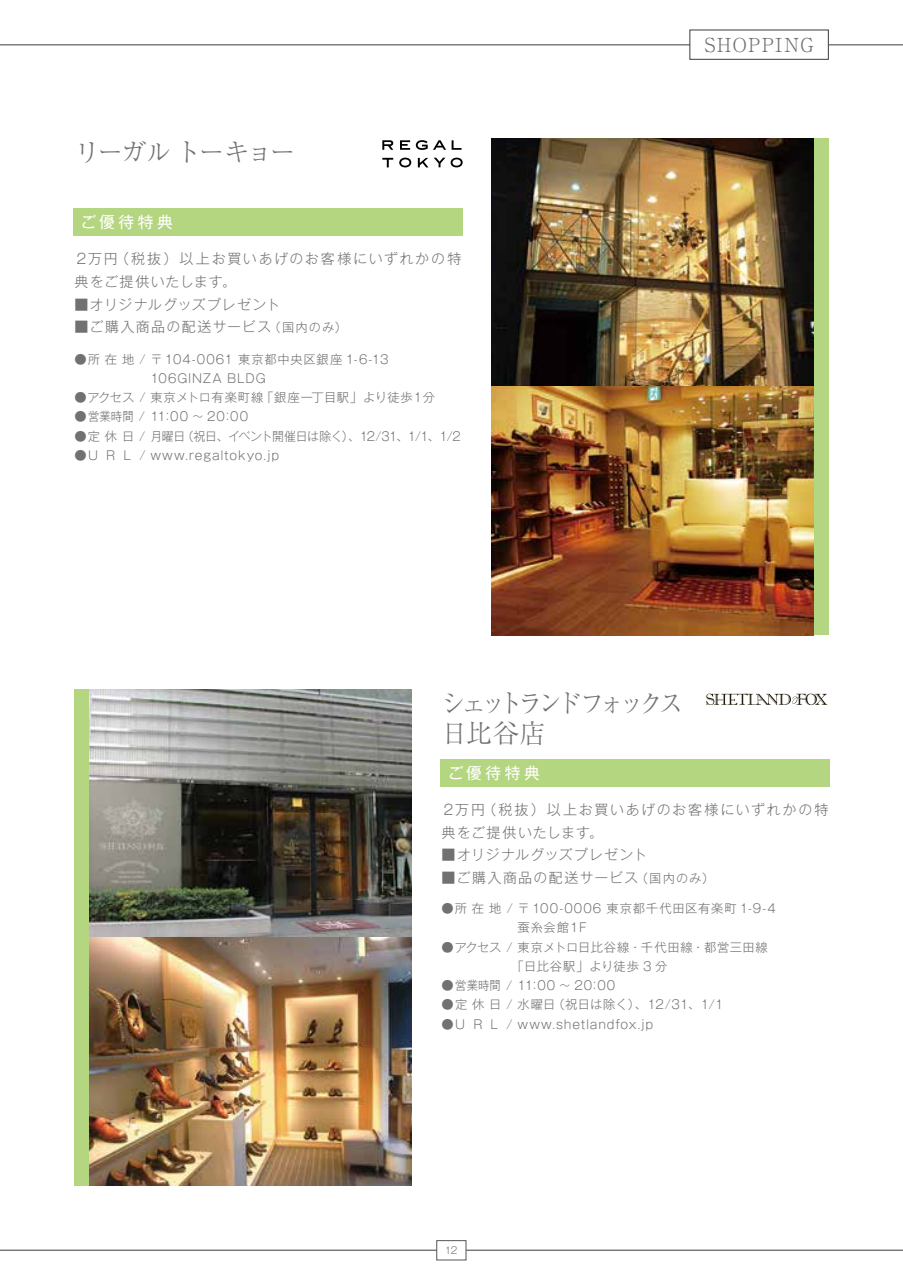
<style>
.page{position:relative;width:903px;height:1275px;background:#fff}
.page>*{position:absolute;margin:0;border:0;box-sizing:border-box;transform-origin:0 0}
.t1{font:300 26.25px/29.8px "Ryumin Pro";letter-spacing:-.18em;color:#727171;scale:.93 1}
.t2{font:300 26.25px "Ryumin Pro";letter-spacing:-.11em;color:#727171}
.t3{font:300 19.25px "Ryumin Pro";letter-spacing:.07em;color:#727171}
.t4{font:15.75px "Gothic MB101 Pro";letter-spacing:.225em;color:#fff}
.t5{font:300 14px/22.8px "Gothic MB101 Pro";letter-spacing:.1em;color:#727171}
.t6{font:300 14px "Gothic MB101 Pro";letter-spacing:.045em;color:#727171}
.t7{font:300 12.25px "Gothic MB101 Pro";letter-spacing:.06em;color:#727171}
.t8{font:300 12.25px "Gothic MB101 Pro";letter-spacing:.08em;color:#727171}
.t9{font:300 12.25px "Gothic MB101 Pro";letter-spacing:.03em;color:#727171}
.t10{font:300 12.25px "Gothic MB101 Pro";letter-spacing:-.03em;color:#727171}
.t11{font:300 12.25px "Gothic MB101 Pro";letter-spacing:.02em;color:#727171}
.t12{font:300 9.62px "Gothic MB101 Pro";color:#727171}
.s1{font-size:12.25px}
</style>
<div class="page">
<hr style="left:0;top:1250px;width:903px;height:1px;background:#3e3a39">
<hr style="left:0;top:45px;width:903px;height:1px;background:#3e3a39">
<div style="left:436px;top:1240px;width:30px;height:20px;background:#fff;border:1px solid #575554"></div>
<div style="left:690px;top:30px;width:138px;height:29px;background:#fff"></div>
<div style="left:690px;top:30px;width:138px;height:30px;border:1px solid #3e3a39"></div>
<div style="left:814px;top:139px;width:14px;height:496px;background:#b5d681"></div>
<div style="left:74px;top:690px;width:15px;height:496px;background:#b5d681"></div>
<div style="left:73px;top:208px;width:390px;height:28px;background:#b5d681"></div>
<div style="left:440px;top:759px;width:390px;height:27px;background:#b5d681"></div>
<img style="left:89px;top:690px;width:323px;height:248px">
<img style="left:491px;top:139px;width:323px;height:248px">
<img style="left:89px;top:938px;width:323px;height:248px">
<img style="left:491px;top:387px;width:323px;height:248px">
<svg style="left:382px;top:140px;width:11px;height:10px"></svg>
<svg style="left:400px;top:140px;width:10px;height:10px"></svg>
<svg style="left:452px;top:140px;width:9px;height:10px"></svg>
<svg style="left:416px;top:140px;width:30px;height:10px"></svg>
<svg style="left:382px;top:158px;width:11px;height:9px"></svg>
<svg style="left:451px;top:158px;width:12px;height:9px"></svg>
<svg style="left:399px;top:158px;width:12px;height:9px"></svg>
<svg style="left:434px;top:158px;width:11px;height:9px"></svg>
<svg style="left:418px;top:158px;width:10px;height:9px"></svg>
<svg style="left:706px;top:694px;width:121px;height:11px"></svg>
<h1 class="t2" style="left:74px;top:132px;width:223px">リーガル トーキョー</h1>
<p class="t4" style="left:81px;top:209px;width:94px">ご優待特典</p>
<p class="t5" style="left:74px;top:245px;width:388px">２万円（税抜）以上お買いあげのお客様にいずれかの特典をご提供いたします。</p>
<p class="t6" style="left:74px;top:293px;width:207px">■オリジナルグッズプレゼント</p>
<p class="t5" style="left:74px;top:314px;width:274px">■ご購入商品の配送サービス<span class="s1">（国内のみ）</span></p>
<p class="t8" style="left:74px;top:349px;width:328px">●所在地 / 〒104-0061 東京都中央区銀座 1-6-13　</p>
<p class="t9" style="left:74px;top:387px;width:362px">●アクセス / 東京メトロ有楽町線「銀座一丁目駅」より徒歩１分</p>
<p class="t11" style="left:74px;top:406px;width:175px">●営業時間 / 11：00 ～ 20：00</p>
<p class="t10" style="left:74px;top:426px;width:388px">●定休日 / 月曜日（祝日、イベント開催日は除く）、12/31、1/1、1/2</p>
<p class="t7" style="left:74px;top:445px;width:206px">●U R L / www.regaltokyo.jp</p>
<p class="t7" style="left:150px;top:368px;width:117px">106GINZA BLDG</p>
<h2 class="t3" style="left:705px;top:30px;width:110px">SHOPPING</h2>
<h1 class="t1" style="left:441px;top:686px;width:288px">シェットランドフォックス　日比谷店</h1>
<p class="t4" style="left:448px;top:760px;width:94px">ご優待特典</p>
<p class="t5" style="left:441px;top:796px;width:388px">２万円（税抜）以上お買いあげのお客様にいずれかの特典をご提供いたします。</p>
<p class="t6" style="left:441px;top:843px;width:207px">■オリジナルグッズプレゼント</p>
<p class="t5" style="left:441px;top:864px;width:274px">■ご購入商品の配送サービス<span class="s1">（国内のみ）</span></p>
<p class="t8" style="left:441px;top:898px;width:336px">●所在地 / 〒100-0006 東京都千代田区有楽町 1-9-4</p>
<p class="t7" style="left:441px;top:937px;width:328px">●アクセス / 東京メトロ日比谷線・千代田線・都営三田線</p>
<p class="t11" style="left:441px;top:975px;width:188px">●営業時間 / 11：00 ～ 20：00　</p>
<p class="t9" style="left:442px;top:994px;width:283px">●定休日 / 水曜日（祝日は除く）、12/31、1/1</p>
<p class="t7" style="left:442px;top:1014px;width:213px">●U R L / www.shetlandfox.jp</p>
<p class="t7" style="left:517px;top:917px;width:71px">蚕糸会館１F</p>
<p class="t7" style="left:511px;top:956px;width:157px">「日比谷駅」より徒歩 3 分</p>
<p class="t12" style="left:445px;top:1242px;width:14px">12</p>
</div>
